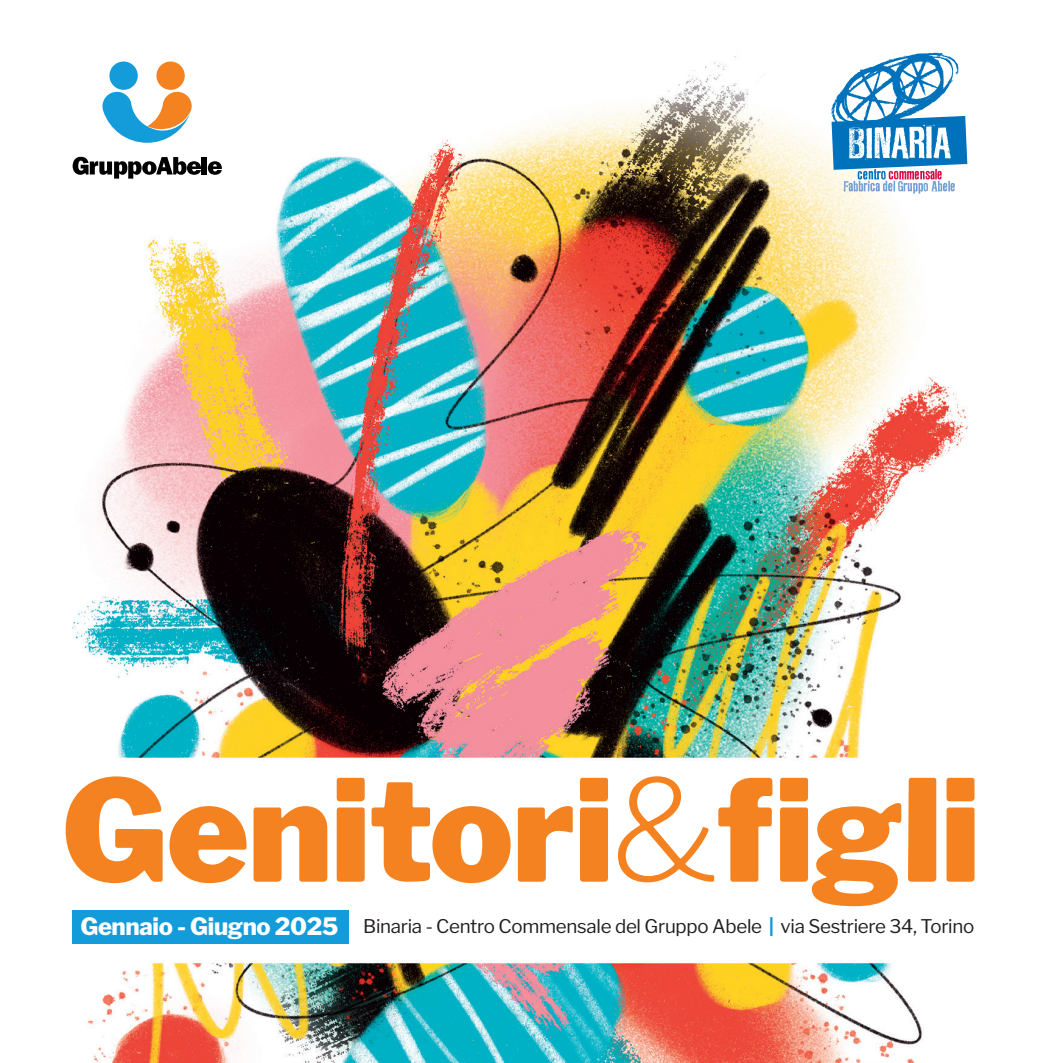
<style>
.page{position:relative;width:1063px;height:1063px;background:#fff}
.page>*{position:absolute;margin:0;border:0;box-sizing:border-box;transform-origin:0 0}
.t1{font:900 140px "Libre Franklin";letter-spacing:-.01em;color:#f58220}
.t2{font:800 23.75px "Libre Franklin";letter-spacing:-.015em;color:#fff}
.t3{font:18.75px "Libre Franklin";letter-spacing:-.015em;color:#231f20}
.s1{font-weight:200}
.s2{font-weight:800;color:#139cd9}
</style>
<div class="page">
<img style="left:72px;top:56px;width:896px;height:1007px">
<svg style="left:831px;top:52px;width:136px;height:142px"></svg>
<svg style="left:73px;top:157px;width:128px;height:22px"></svg>
<div style="left:202px;top:157px;width:5px;height:18px;background:#000"></div>
<svg style="left:208px;top:161px;width:14px;height:14px"></svg>
<div style="left:109px;top:62px;width:29px;height:28px;background:#139cd9;border-radius:50%"></div>
<div style="left:156px;top:62px;width:29px;height:28px;background:#f58220;border-radius:50%"></div>
<svg style="left:102px;top:92px;width:90px;height:51px"></svg>
<div style="left:73px;top:910px;width:276px;height:34px;background:#139cd9"></div>
<p class="t1" style="left:61px;top:718px;width:920px">Genitori<span class="s1">&amp;</span>figli</p>
<p class="t2" style="left:80px;top:907px;width:260px">Gennaio - Giugno 2025</p>
<p class="t3" style="left:363px;top:911px;width:613px">Binaria - Centro Commensale del Gruppo Abele <span class="s2">|</span> via Sestriere 34, Torino</p>
</div>
